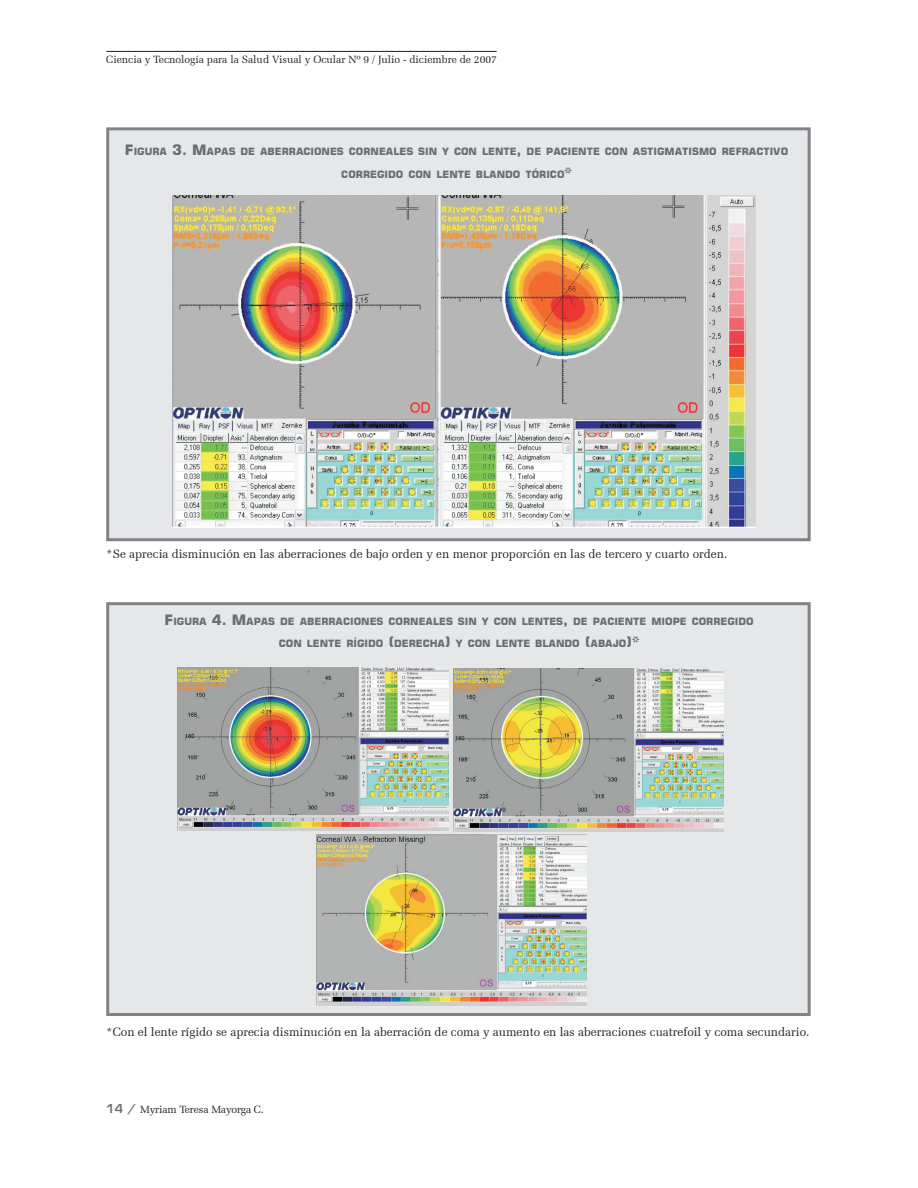
<style>
.page{position:relative;width:918px;height:1188px;background:#fff}
.page>*{position:absolute;margin:0;border:0;box-sizing:border-box;transform-origin:0 0}
.t1{font:12px "Zapf Elliptical 711 BT";color:#231f20}
.t2{font:10.5px "Zapf Elliptical 711 BT";color:#231f20}
.t3{font:700 10.05px "Square 721 BT";color:#6c6d70}
.s1{font-size:14.25px}
.s2{font-family:"Square 721 Dm Normal";font-size:12px;color:#6c6d70}
</style>
<div class="page">
<hr style="left:106px;top:51px;width:391px;height:1px;background:#231f20">
<div style="left:106px;top:127px;width:705px;height:414px;background:#e6e7e9;border:3px solid #808285"></div>
<div style="left:106px;top:602px;width:705px;height:414px;background:#e6e7e9;border:3px solid #808285"></div>
<img style="left:172px;top:195px;width:584px;height:332px">
<img style="left:178px;top:668px;width:271px;height:162px">
<img style="left:453px;top:669px;width:271px;height:162px">
<img style="left:316px;top:835px;width:271px;height:171px">
<p class="t2" style="left:106px;top:53px;width:392px">Ciencia y Tecnología para la Salud Visual y Ocular Nº 9 / Julio - diciembre de 2007</p>
<p class="t3" style="left:125px;top:145px;width:665px"><span class="s1">F</span>IGURA <span class="s1">3. M</span>APAS DE ABERRACIONES CORNEALES SIN Y CON LENTE<span class="s1">,</span> DE PACIENTE CON ASTIGMATISMO REFRACTIVO</p>
<p class="t3" style="left:341px;top:168px;width:232px">CORREGIDO CON LENTE BLANDO TÓRICO<span class="s1">*</span></p>
<p class="t1" style="left:106px;top:547px;width:623px">*Se aprecia disminución en las aberraciones de bajo orden y en menor proporción en las de tercero y cuarto orden.</p>
<p class="t3" style="left:165px;top:615px;width:591px"><span class="s1">F</span>IGURA <span class="s1">4. M</span>APAS DE ABERRACIONES CORNEALES SIN Y CON LENTES<span class="s1">,</span> DE PACIENTE MIOPE CORREGIDO</p>
<p class="t3" style="left:279px;top:638px;width:362px">CON LENTE RÍGIDO <span class="s1">(</span>DERECHA<span class="s1">)</span> Y CON LENTE BLANDO <span class="s1">(</span>ABAJO<span class="s1">)*</span></p>
<p class="t1" style="left:106px;top:1025px;width:705px">*Con el lente rígido se aprecia disminución en la aberración de coma y aumento en las aberraciones cuatrefoil y coma secundario.</p>
<p class="t2" style="left:106px;top:1103px;width:159px"><span class="s2">14 /</span> Myriam Teresa Mayorga C.</p>
</div>
